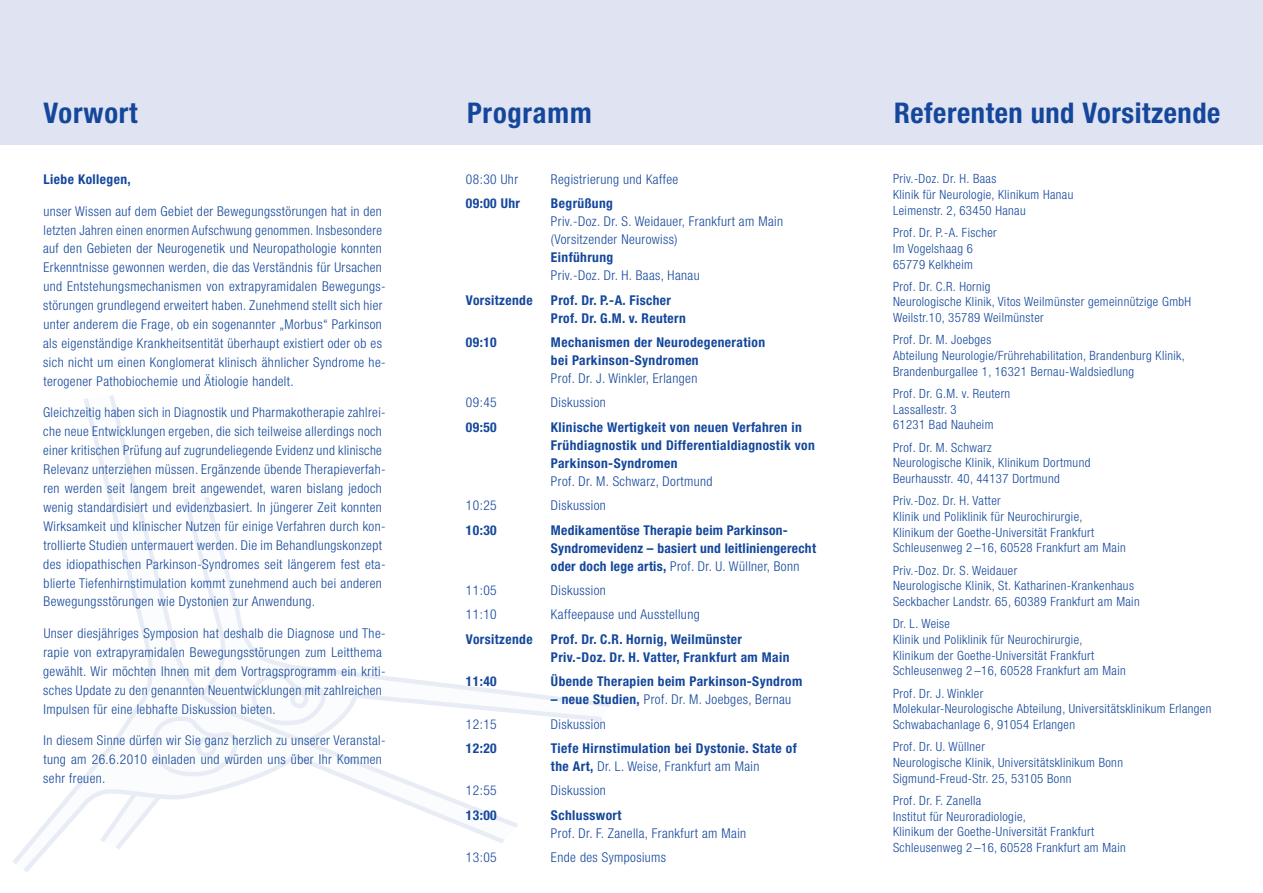
<style>
.page{position:relative;width:1263px;height:893px;background:#fff}
.page>*{position:absolute;margin:0;border:0;box-sizing:border-box;transform-origin:0 0}
.t1{font:700 condensed 28.5px "Helvetica Neue";letter-spacing:.02em;color:#14479c}
.t2{font:300 condensed 13.5px/18.9px "Helvetica Neue LT Pro";letter-spacing:.03em;color:#14479c}
.t3{font:700 condensed 13.5px/18px "Helvetica Neue LT Pro";letter-spacing:.03em;color:#14479c}
.t4{font:300 condensed 12.75px/15.8px "Helvetica Neue LT Pro";letter-spacing:.03em;color:#14479c}
.s1{font-weight:300}
.s2{font-weight:700}
</style>
<div class="page">
<div style="left:0;top:0;width:1263px;height:145px;background:#e0e3f1"></div>
<svg style="left:523px;top:692px;width:87px;height:29px"></svg>
<svg style="left:12px;top:395px;width:511px;height:478px"></svg>
<svg style="left:193px;top:732px;width:28px;height:30px"></svg>
<h1 class="t1" style="left:44px;top:96px;width:96px">Vorwort</h1>
<h1 class="t1" style="left:467px;top:96px;width:126px">Programm</h1>
<h1 class="t1" style="left:894px;top:96px;width:328px">Referenten und Vorsitzende</h1>
<p class="t3" style="left:44px;top:170px;width:89px">Liebe Kollegen,</p>
<p class="t2" style="left:43px;top:201px;width:344px">unser Wissen auf dem Gebiet der Bewegungsstörungen hat in den letzten Jahren einen enormen Aufschwung genommen. Insbesondere auf den Gebieten der Neurogenetik und Neuropathologie konnten Erkenntnisse gewonnen werden, die das Verständnis für Ursachen und Entstehungsmechanismen von extrapyramidalen Bewegungs&shy;störungen grundlegend erweitert haben. Zunehmend stellt sich hier unter anderem die Frage, ob ein sogenannter „Morbus“ Parkinson als eigenständige Krankheitsentität überhaupt existiert oder ob es sich nicht um einen Konglomerat klinisch ähnlicher Syndrome he&shy;terogener Pathobiochemie und Ätiologie handelt.</p>
<p class="t2" style="left:43px;top:403px;width:344px">Gleichzeitig haben sich in Diagnostik und Pharmakotherapie zahlrei&shy;che neue Entwicklungen ergeben, die sich teilweise allerdings noch einer kritischen Prüfung auf zugrundeliegende Evidenz und klinische Relevanz unterziehen müssen. Ergänzende übende Therapieverfah&shy;ren werden seit langem breit angewendet, waren bislang jedoch wenig standardisiert und evidenzbasiert. In jüngerer Zeit konnten Wirksamkeit und klinischer Nutzen für einige Verfahren durch kon&shy;trollierte Studien untermauert werden. Die im Behandlungskonzept des idiopathischen Parkinson-Syndromes seit längerem fest eta&shy;blierte Tiefenhirnstimulation kommt zunehmend auch bei anderen Bewegungsstörungen wie Dystonien zur Anwendung.</p>
<p class="t2" style="left:43px;top:624px;width:344px">Unser diesjähriges Symposion hat deshalb die Diagnose und The&shy;rapie von extrapyramidalen Bewegungsstörungen zum Leitthema gewählt. Wir möchten Ihnen mit dem Vortragsprogramm ein kriti&shy;sches Update zu den genannten Neuentwicklungen mit zahlreichen Impulsen für eine lebhafte Diskussion bieten.</p>
<p class="t2" style="left:43px;top:731px;width:344px">In diesem Sinne dürfen wir Sie ganz herzlich zu unserer Veranstal&shy;tung am 26.6.2010 einladen und würden uns über Ihr Kommen sehr freuen.</p>
<p class="t2" style="left:466px;top:170px;width:54px">08:30 Uhr</p>
<p class="t2" style="left:551px;top:170px;width:129px">Registrierung und Kaffee</p>
<p class="t3" style="left:466px;top:195px;width:56px">09:00 Uhr</p>
<p class="t3" style="left:551px;top:195px;width:63px">Begrüßung</p>
<p class="t2" style="left:551px;top:213px;width:234px;line-height:18px">Priv.-Doz. Dr. S. Weidauer, Frankfurt am Main (Vorsitzender Neurowiss)</p>
<p class="t3" style="left:551px;top:249px;width:64px">Einführung</p>
<p class="t2" style="left:551px;top:266px;width:150px">Priv.-Doz. Dr. H. Baas, Hanau</p>
<p class="t3" style="left:466px;top:291px;width:68px">Vorsitzende</p>
<p class="t3" style="left:551px;top:291px;width:136px">Prof. Dr. P.-A. Fischer<br>Prof. Dr. G.M. v. Reutern</p>
<p class="t3" style="left:466px;top:333px;width:32px">09:10</p>
<p class="t3" style="left:551px;top:333px;width:216px">Mechanismen der Neurodegeneration bei Parkinson-Syndromen</p>
<p class="t2" style="left:551px;top:369px;width:148px">Prof. Dr. J. Winkler, Erlangen</p>
<p class="t2" style="left:466px;top:393px;width:32px">09:45</p>
<p class="t2" style="left:551px;top:393px;width:56px">Diskussion</p>
<p class="t3" style="left:466px;top:418px;width:32px">09:50</p>
<p class="t3" style="left:551px;top:418px;width:265px">Klinische Wertigkeit von neuen Verfahren in<br>Frühdiagnostik und Differentialdiagnostik von<br>Parkinson-Syndromen</p>
<p class="t2" style="left:551px;top:472px;width:163px">Prof. Dr. M. Schwarz, Dortmund</p>
<p class="t2" style="left:466px;top:496px;width:32px">10:25</p>
<p class="t2" style="left:551px;top:496px;width:56px">Diskussion</p>
<p class="t3" style="left:466px;top:521px;width:32px">10:30</p>
<p class="t3" style="left:551px;top:521px;width:266px">Medikamentöse Therapie beim Parkinson-<br>Syndromevidenz – basiert und leitliniengerecht oder doch lege artis, <span class="s1">Prof. Dr. U. Wüllner, Bonn</span></p>
<p class="t2" style="left:466px;top:581px;width:32px">11:05</p>
<p class="t2" style="left:551px;top:581px;width:56px">Diskussion</p>
<p class="t2" style="left:466px;top:605px;width:32px">11:10</p>
<p class="t2" style="left:551px;top:605px;width:150px">Kaffeepause und Ausstellung</p>
<p class="t3" style="left:466px;top:630px;width:68px">Vorsitzende</p>
<p class="t3" style="left:551px;top:630px;width:240px">Prof. Dr. C.R. Hornig, Weilmünster<br>Priv.-Doz. Dr. H. Vatter, Frankfurt am Main</p>
<p class="t3" style="left:466px;top:672px;width:32px">11:40</p>
<p class="t3" style="left:551px;top:672px;width:253px">Übende Therapien beim Parkinson-Syndrom</p>
<p class="t2" style="left:551px;top:690px;width:242px"><span class="s2">– neue Studien,</span> Prof. Dr. M. Joebges, Bernau</p>
<p class="t2" style="left:466px;top:714px;width:32px">12:15</p>
<p class="t2" style="left:551px;top:714px;width:56px">Diskussion</p>
<p class="t3" style="left:466px;top:739px;width:32px">12:20</p>
<p class="t3" style="left:551px;top:739px;width:247px">Tiefe Hirnstimulation bei Dystonie. State of the Art, <span class="s1">Dr. L. Weise, Frankfurt am Main</span></p>
<p class="t2" style="left:466px;top:781px;width:32px">12:55</p>
<p class="t2" style="left:551px;top:781px;width:56px">Diskussion</p>
<p class="t3" style="left:466px;top:806px;width:32px">13:00</p>
<p class="t3" style="left:551px;top:806px;width:72px">Schlusswort</p>
<p class="t2" style="left:551px;top:823px;width:197px">Prof. Dr. F. Zanella, Frankfurt am Main</p>
<p class="t2" style="left:466px;top:848px;width:32px">13:05</p>
<p class="t2" style="left:551px;top:848px;width:117px">Ende des Symposiums</p>
<p class="t4" style="left:893px;top:171px;width:182px">Priv.-Doz. Dr. H. Baas<br>Klinik für Neurologie, Klinikum Hanau<br>Leimenstr. 2, 63450 Hanau</p>
<p class="t4" style="left:893px;top:225px;width:105px">Prof. Dr. P.-A. Fischer<br>Im Vogelshaag 6<br>65779 Kelkheim</p>
<p class="t4" style="left:893px;top:278px;width:300px">Prof. Dr. C.R. Hornig<br>Neurologische Klinik, Vitos Weilmünster gemeinnützige GmbH<br>Weilstr.10, 35789 Weilmünster</p>
<p class="t4" style="left:893px;top:332px;width:293px">Prof. Dr. M. Joebges<br>Abteilung Neurologie/Frührehabilitation, Brandenburg Klinik,<br>Brandenburgallee 1, 16321 Bernau-Waldsiedlung</p>
<p class="t4" style="left:893px;top:386px;width:119px">Prof. Dr. G.M. v. Reutern<br>Lassallestr. 3<br>61231 Bad Nauheim</p>
<p class="t4" style="left:893px;top:439px;width:199px">Prof. Dr. M. Schwarz<br>Neurologische Klinik, Klinikum Dortmund<br>Beurhausstr. 40, 44137 Dortmund</p>
<p class="t4" style="left:893px;top:493px;width:234px">Priv.-Doz. Dr. H. Vatter<br>Klinik und Poliklinik für Neurochirurgie, Klinikum der Goethe-Universität Frankfurt Schleusenweg 2 –16, 60528 Frankfurt am Main</p>
<p class="t4" style="left:893px;top:562px;width:248px">Priv.-Doz. Dr. S. Weidauer<br>Neurologische Klinik, St. Katharinen-Krankenhaus<br>Seckbacher Landstr. 65, 60389 Frankfurt am Main</p>
<p class="t4" style="left:893px;top:616px;width:234px">Dr. L. Weise<br>Klinik und Poliklinik für Neurochirurgie, Klinikum der Goethe-Universität Frankfurt Schleusenweg 2 –16, 60528 Frankfurt am Main</p>
<p class="t4" style="left:893px;top:685px;width:320px">Prof. Dr. J. Winkler<br>Molekular-Neurologische Abteilung, Universitätsklinikum Erlangen<br>Schwabachanlage 6, 91054 Erlangen</p>
<p class="t4" style="left:893px;top:739px;width:231px">Prof. Dr. U. Wüllner<br>Neurologische Klinik, Universitätsklinikum Bonn<br>Sigmund-Freud-Str. 25, 53105 Bonn</p>
<p class="t4" style="left:893px;top:792px;width:234px">Prof. Dr. F. Zanella<br>Institut für Neuroradiologie,<br>Klinikum der Goethe-Universität Frankfurt Schleusenweg 2 –16, 60528 Frankfurt am Main</p>
</div>
